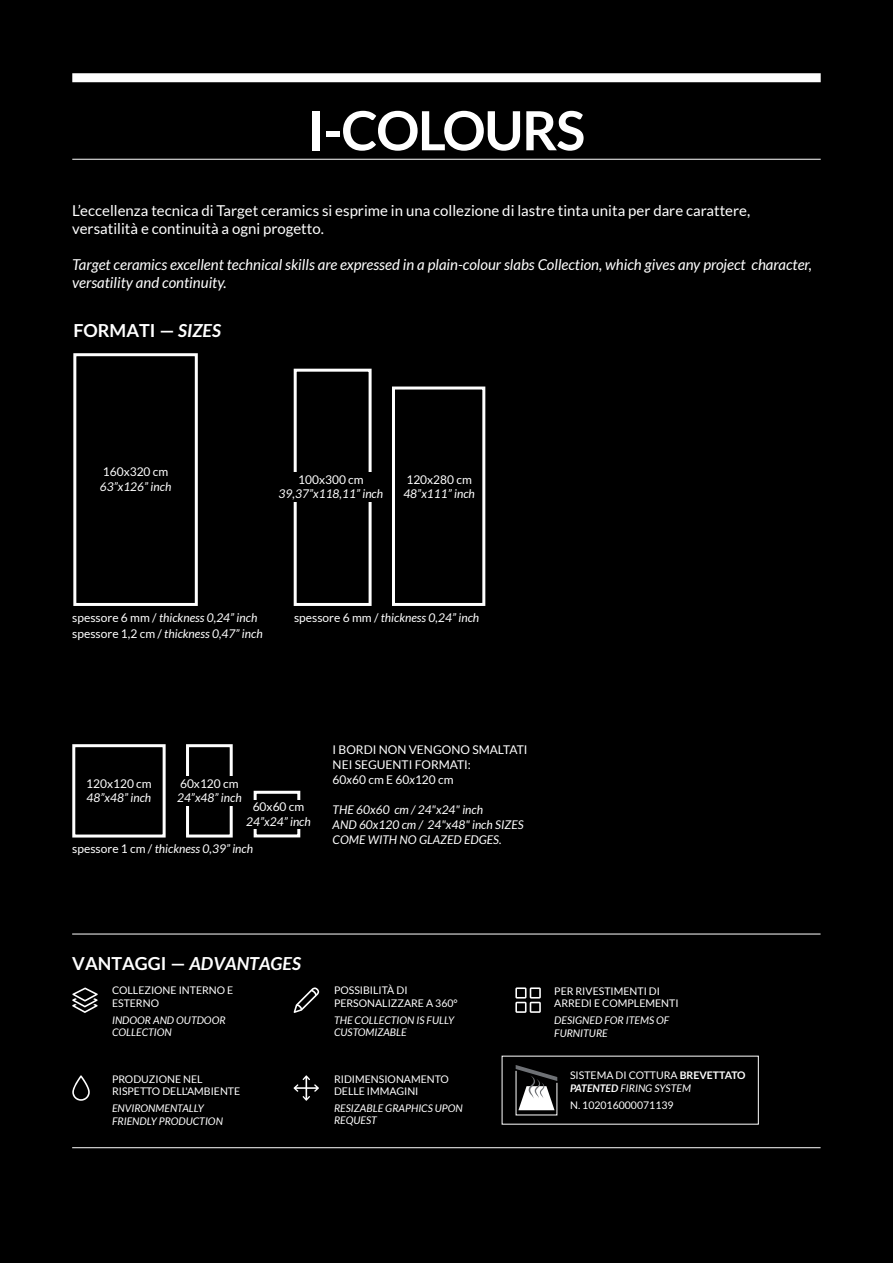
<style>
.page{position:relative;width:893px;height:1263px;background:#000}
.page>*{position:absolute;margin:0;border:0;box-sizing:border-box;transform-origin:0 0}
.t1{font:700 54px "Lato";color:#fff}
.t2{font:italic 700 18px "Lato";color:#fff}
.t3{font:700 18px "Lato";color:#fff}
.t4{font:italic 15px/18px "Lato";color:#fff}
.t5{font:15px/18px "Lato";color:#fff}
.t6{font:italic 12px/15px "Lato";color:#fff}
.t7{font:12px/15px "Lato";color:#fff}
.t8{font:10.5px/12.6px "Lato";color:#fff}
.t9{font:italic 10.5px/12.6px "Lato";color:#fff}
.s1{font-style:italic}
.s2{font-style:normal}
.s3{font-weight:700}
.s4{font-weight:700;font-style:italic}
</style>
<div class="page">
<div style="left:392px;top:386px;width:93px;height:220px;border:3px solid #fff"></div>
<div style="left:186px;top:744px;width:47px;height:93px;border:3px solid #fff"></div>
<div style="left:254px;top:791px;width:46px;height:46px;border:3px solid #fff"></div>
<div style="left:72px;top:744px;width:94px;height:93px;border:3px solid #fff"></div>
<div style="left:294px;top:369px;width:78px;height:237px;border:3px solid #fff"></div>
<div style="left:273px;top:472px;width:116px;height:30px;background:#000"></div>
<div style="left:177px;top:776px;width:65px;height:29px;background:#000"></div>
<div style="left:243px;top:800px;width:71px;height:28px;background:#000"></div>
<div style="left:73px;top:353px;width:125px;height:253px;border:3px solid #fff"></div>
<hr style="left:72px;top:933px;width:748px;height:1px;background:#fff">
<hr style="left:72px;top:1147px;width:749px;height:1px;background:#fff">
<svg style="left:72px;top:987px;width:26px;height:26px"></svg>
<svg style="left:72px;top:1075px;width:18px;height:26px"></svg>
<svg style="left:294px;top:987px;width:25px;height:26px"></svg>
<svg style="left:294px;top:1075px;width:25px;height:26px"></svg>
<svg style="left:515px;top:987px;width:26px;height:26px"></svg>
<svg style="left:515px;top:1065px;width:43px;height:51px"></svg>
<div style="left:72px;top:73px;width:749px;height:9px;background:#fff"></div>
<hr style="left:72px;top:159px;width:749px;height:1px;background:#fff">
<h1 class="t1" style="left:308px;top:100px;width:71px">I-COLOUR</h1>
<h1 class="t1" style="left:556px;top:100px;width:30px">S</h1>
<p class="t5" style="left:72px;top:202px;width:679px">L’eccellenza tecnica di Target ceramics si esprime in una collezione di lastre tinta unita per dare carattere, versatilità e continuità a ogni progetto.</p>
<p class="t4" style="left:72px;top:256px;width:741px">Target ceramics excellent technical skills are expressed in a plain-colour slabs Collection, which gives any project character, versatility and continuity.</p>
<h2 class="t3" style="left:73px;top:320px;width:149px">FORMATI — <span class="s1">SIZES</span></h2>
<p class="t7" style="left:103px;top:464px;width:67px">160x320 cm</p>
<p class="t6" style="left:100px;top:479px;width:73px">63”x126” inch</p>
<p class="t7" style="left:298px;top:472px;width:67px">100x300 cm</p>
<p class="t6" style="left:279px;top:487px;width:106px">39,37”x118,11” inch</p>
<p class="t7" style="left:406px;top:472px;width:67px">120x280 cm</p>
<p class="t6" style="left:403px;top:487px;width:73px">48”x111” inch</p>
<p class="t6" style="left:72px;top:610px;width:192px;line-height:15.9px"><span class="s2">spessore 6 mm /</span> thickness 0,24” inch <span class="s2">spessore 1,2 cm /</span> thickness 0,47” inch</p>
<p class="t6" style="left:294px;top:610px;width:187px"><span class="s2">spessore 6 mm /</span> thickness 0,24” inch</p>
<p class="t7" style="left:86px;top:776px;width:67px">120x120 cm</p>
<p class="t6" style="left:87px;top:791px;width:66px">48”x48” inch</p>
<p class="t7" style="left:180px;top:776px;width:60px">60x120 cm</p>
<p class="t6" style="left:177px;top:791px;width:66px">24”x48” inch</p>
<p class="t7" style="left:253px;top:799px;width:53px">60x60 cm</p>
<p class="t6" style="left:246px;top:814px;width:66px">24”x24” inch</p>
<p class="t6" style="left:72px;top:842px;width:182px"><span class="s2">spessore 1 cm /</span> thickness 0,39” inch</p>
<p class="t7" style="left:333px;top:742px;width:194px">I bordi non vengono smaltati nei seguenti formati :<br>60<span class="s1">x</span>60 cm e 60<span class="s1">x</span>120 cm</p>
<p class="t6" style="left:333px;top:802px;width:192px">The 60x60 cm / 24"x24" inch<br>and 60x120 cm / 24"x48" inch sizes come with no glazed edges.</p>
<h2 class="t2" style="left:72px;top:953px;width:230px"><span class="s2">VANTAGGI —</span> ADVANTAGES</h2>
<p class="t8" style="left:112px;top:984px;width:123px">Collezione i nterno e esterno</p>
<p class="t9" style="left:112px;top:1014px;width:115px">Indoor and outdoor collection</p>
<p class="t8" style="left:112px;top:1072px;width:130px">produzione nel rispetto dell'ambi ente</p>
<p class="t9" style="left:112px;top:1102px;width:112px">Environmentally friendly production</p>
<p class="t8" style="left:334px;top:984px;width:125px">possibi lità di<br>perso nali zzare a 360°</p>
<p class="t9" style="left:334px;top:1014px;width:122px">The collection is fully customizable</p>
<p class="t8" style="left:334px;top:1072px;width:114px">Ri di mensionamento delle i mmagi ni</p>
<p class="t9" style="left:334px;top:1102px;width:130px">Resizable graphics upon request</p>
<p class="t8" style="left:554px;top:985px;width:124px">per rivesti menti di arredi e complementi</p>
<p class="t9" style="left:554px;top:1014px;width:114px">Designed for items of furniture</p>
<p class="t8" style="left:570px;top:1069px;width:118px">si stema di cottura <span class="s3">BREVETTATO<br></span><span class="s4">PATENTED</span></p>
<p class="t9" style="left:620px;top:1082px;width:72px">fi ring system</p>
<p class="t8" style="left:570px;top:1098px;width:105px">n. 102016000071139</p>
</div>
